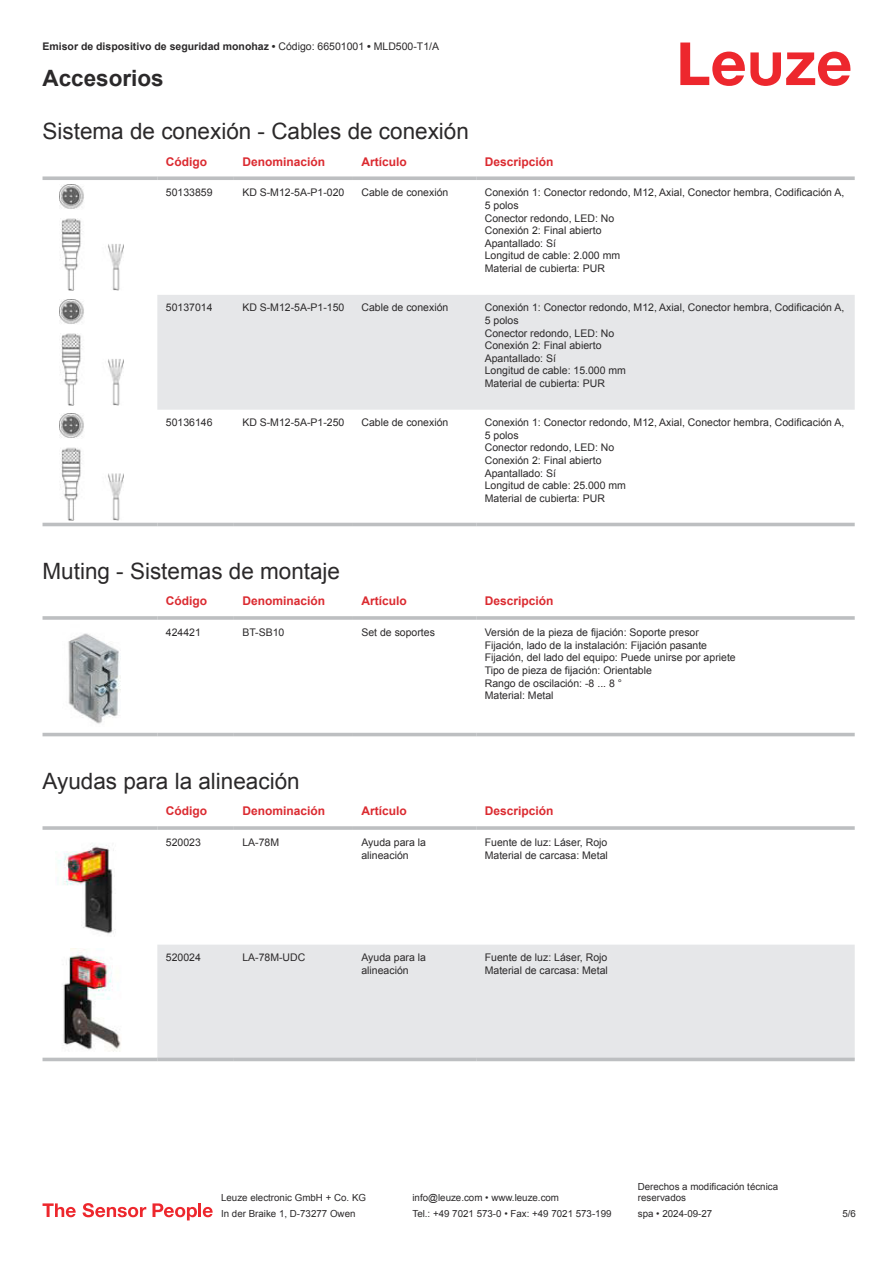
<style>
.page{position:relative;width:893px;height:1263px;background:#fff}
.page>*{position:absolute;margin:0;border:0;box-sizing:border-box;transform-origin:0 0}
.t1{font:22.5px "Arial";color:#2b292a}
.t2{font:700 22.5px "Arial";color:#2b292a}
.t3{font:700 12px "Arial";color:#db2a30}
.t4{font:10.5px/12.6px "Arial";color:#2b292a}
.t5{font:700 10.5px "Arial";color:#2b292a}
.t6{font:9.75px/11.7px "Arial";color:#2b292a}
.s1{font-weight:400}
</style>
<div class="page">
<svg style="left:680px;top:43px;width:170px;height:43px"></svg>
<svg style="left:43px;top:405px;width:812px;height:122px"></svg>
<div style="left:157px;top:295px;width:698px;height:115px;background:#e6e7e9"></div>
<svg style="left:43px;top:176px;width:114px;height:4px"></svg>
<svg style="left:157px;top:176px;width:77px;height:4px"></svg>
<svg style="left:234px;top:176px;width:119px;height:4px"></svg>
<svg style="left:353px;top:176px;width:123px;height:4px"></svg>
<svg style="left:476px;top:176px;width:379px;height:4px;background:#c4c6c8"></svg>
<hr style="left:43px;top:523px;width:114px;height:3px;background:#bdbfc1">
<hr style="left:157px;top:523px;width:77px;height:3px;background:#bdbfc1">
<hr style="left:234px;top:523px;width:119px;height:3px;background:#bdbfc1">
<hr style="left:353px;top:523px;width:123px;height:3px;background:#bdbfc1">
<hr style="left:476px;top:523px;width:379px;height:3px;background:#bdbfc1">
<img style="left:59px;top:184px;width:65px;height:107px">
<img style="left:59px;top:299px;width:65px;height:106px">
<img style="left:59px;top:414px;width:65px;height:106px">
<div style="left:43px;top:732px;width:812px;height:5px;background:#eeefef"></div>
<hr style="left:43px;top:616px;width:114px;height:4px;background:#bdbfc1">
<hr style="left:157px;top:616px;width:77px;height:4px;background:#c8cacb">
<hr style="left:234px;top:616px;width:119px;height:4px;background:#c3c5c6">
<hr style="left:353px;top:616px;width:123px;height:4px;background:#bdbfc1">
<hr style="left:476px;top:616px;width:379px;height:4px;background:#c8cacb">
<hr style="left:43px;top:733px;width:114px;height:3px;background:#bdbfc1">
<hr style="left:157px;top:733px;width:77px;height:3px;background:#bdbfc1">
<hr style="left:234px;top:733px;width:119px;height:3px;background:#bdbfc1">
<hr style="left:353px;top:733px;width:123px;height:3px;background:#bdbfc1">
<hr style="left:476px;top:733px;width:379px;height:3px;background:#bdbfc1">
<img style="left:68px;top:633px;width:53px;height:91px">
<svg style="left:43px;top:948px;width:812px;height:114px"></svg>
<div style="left:157px;top:945px;width:698px;height:113px;background:#e6e7e9"></div>
<hr style="left:43px;top:826px;width:114px;height:4px;background:#bdbfc1">
<hr style="left:157px;top:826px;width:77px;height:4px;background:#c8cacc">
<hr style="left:234px;top:826px;width:119px;height:4px;background:#c3c5c7">
<hr style="left:353px;top:826px;width:123px;height:4px;background:#bdbfc1">
<hr style="left:476px;top:826px;width:379px;height:4px;background:#c8cacc">
<hr style="left:43px;top:1058px;width:114px;height:3px;background:#bdbfc1">
<hr style="left:157px;top:1058px;width:77px;height:3px;background:#bdbfc1">
<hr style="left:234px;top:1058px;width:119px;height:3px;background:#bdbfc1">
<hr style="left:353px;top:1058px;width:123px;height:3px;background:#bdbfc1">
<hr style="left:476px;top:1058px;width:379px;height:3px;background:#bdbfc1">
<img style="left:58px;top:844px;width:56px;height:90px">
<img style="left:53px;top:949px;width:77px;height:106px">
<svg style="left:43px;top:1203px;width:33px;height:14px"></svg>
<svg style="left:83px;top:1203px;width:63px;height:14px"></svg>
<svg style="left:153px;top:1203px;width:44px;height:17px"></svg>
<hr style="left:198px;top:1203px;width:3px;height:14px;background:#ed272d">
<svg style="left:203px;top:1207px;width:10px;height:10px"></svg>
<p class="t5" style="left:43px;top:43px;width:398px">Emisor de dispositivo de seguridad monohaz • <span class="s1">Código: 66501001</span> • <span class="s1">MLD500-T1/A</span></p>
<h1 class="t2" style="left:43px;top:70px;width:123px">Accesorios</h1>
<h1 class="t1" style="left:43px;top:123px;width:428px">Sistema de conexión - Cables de conexión</h1>
<p class="t3" style="left:166px;top:157px;width:43px">Código</p>
<p class="t3" style="left:242px;top:157px;width:84px">Denominación</p>
<p class="t3" style="left:361px;top:157px;width:47px">Artículo</p>
<p class="t3" style="left:485px;top:157px;width:70px">Descripción</p>
<p class="t4" style="left:166px;top:187px;width:48px">50133859</p>
<p class="t4" style="left:242px;top:187px;width:104px">KD S-M12-5A-P1- 020</p>
<p class="t4" style="left:361px;top:187px;width:88px">Cable de conexión</p>
<p class="t4" style="left:485px;top:187px;width:361px">Conexión 1: Conector redondo, M12, Axial, Conector hembra, Codificación A,<br>5 polos<br>Conector redondo, LED: No<br>Conexión 2: Final abierto<br>Apantallado: Sí<br>Longitud de cable: 2.000 mm<br>Material de cubierta: PUR</p>
<p class="t4" style="left:166px;top:302px;width:48px">50137014</p>
<p class="t4" style="left:242px;top:302px;width:104px">KD S-M12-5A-P1- 150</p>
<p class="t4" style="left:361px;top:302px;width:88px">Cable de conexión</p>
<p class="t4" style="left:485px;top:302px;width:361px">Conexión 1: Conector redondo, M12, Axial, Conector hembra, Codificación A,<br>5 polos<br>Conector redondo, LED: No<br>Conexión 2: Final abierto<br>Apantallado: Sí<br>Longitud de cable: 15.000 mm<br>Material de cubierta: PUR</p>
<p class="t4" style="left:166px;top:417px;width:48px">50136146</p>
<p class="t4" style="left:242px;top:417px;width:104px">KD S-M12-5A-P1- 250</p>
<p class="t4" style="left:361px;top:417px;width:88px">Cable de conexión</p>
<p class="t4" style="left:485px;top:417px;width:361px">Conexión 1: Conector redondo, M12, Axial, Conector hembra, Codificación A,<br>5 polos<br>Conector redondo, LED: No<br>Conexión 2: Final abierto<br>Apantallado: Sí<br>Longitud de cable: 25.000 mm<br>Material de cubierta: PUR</p>
<h1 class="t1" style="left:43px;top:563px;width:299px">Muting - Sistemas de montaje</h1>
<p class="t3" style="left:166px;top:597px;width:43px">Código</p>
<p class="t3" style="left:242px;top:597px;width:84px">Denominación</p>
<p class="t3" style="left:361px;top:597px;width:47px">Artículo</p>
<p class="t3" style="left:485px;top:597px;width:70px">Descripción</p>
<p class="t4" style="left:166px;top:627px;width:37px">424421</p>
<p class="t4" style="left:242px;top:627px;width:44px">BT-SB10</p>
<p class="t4" style="left:361px;top:627px;width:75px">Set de soportes</p>
<p class="t4" style="left:485px;top:627px;width:252px">Versión de la pieza de fijación: Soporte presor Fijación, lado de la instalación: Fijación pasante Fijación, del lado del equipo: Puede unirse por apriete Tipo de pieza de fijación: Orientable<br>Rango de oscilación: -8 ... 8 °<br>Material: Metal</p>
<h1 class="t1" style="left:43px;top:773px;width:259px">Ayudas para la alineación</h1>
<p class="t3" style="left:166px;top:807px;width:43px">Código</p>
<p class="t3" style="left:242px;top:807px;width:84px">Denominación</p>
<p class="t3" style="left:361px;top:807px;width:47px">Artículo</p>
<p class="t3" style="left:485px;top:807px;width:70px">Descripción</p>
<p class="t4" style="left:166px;top:837px;width:37px">520023</p>
<p class="t4" style="left:242px;top:837px;width:38px">LA-78M</p>
<p class="t4" style="left:361px;top:837px;width:66px">Ayuda para la alineación</p>
<p class="t4" style="left:485px;top:837px;width:125px">Fuente de luz: Láser, Rojo<br>Material de carcasa: Metal</p>
<p class="t4" style="left:166px;top:952px;width:37px">520024</p>
<p class="t4" style="left:242px;top:952px;width:65px">LA-78M-UDC</p>
<p class="t4" style="left:361px;top:952px;width:66px">Ayuda para la alineación</p>
<p class="t4" style="left:485px;top:952px;width:125px">Fuente de luz: Láser, Rojo<br>Material de carcasa: Metal</p>
<p class="t6" style="left:221px;top:1193px;width:146px">Leuze electronic GmbH + Co. KG</p>
<p class="t6" style="left:412px;top:1193px;width:148px">info@leuze.com • www.leuze.com</p>
<p class="t6" style="left:638px;top:1181px;width:142px">Derechos a modificación técnica reservados</p>
<p class="t6" style="left:221px;top:1209px;width:136px">In der Braike 1, D-73277 Owen</p>
<p class="t6" style="left:412px;top:1209px;width:201px">Tel.: +49 7021 573-0 • Fax: +49 7021 573-199</p>
<p class="t6" style="left:638px;top:1209px;width:76px">spa • 2024-09-27</p>
<p class="t6" style="left:842px;top:1209px;width:15px">5 /6</p>
</div>
